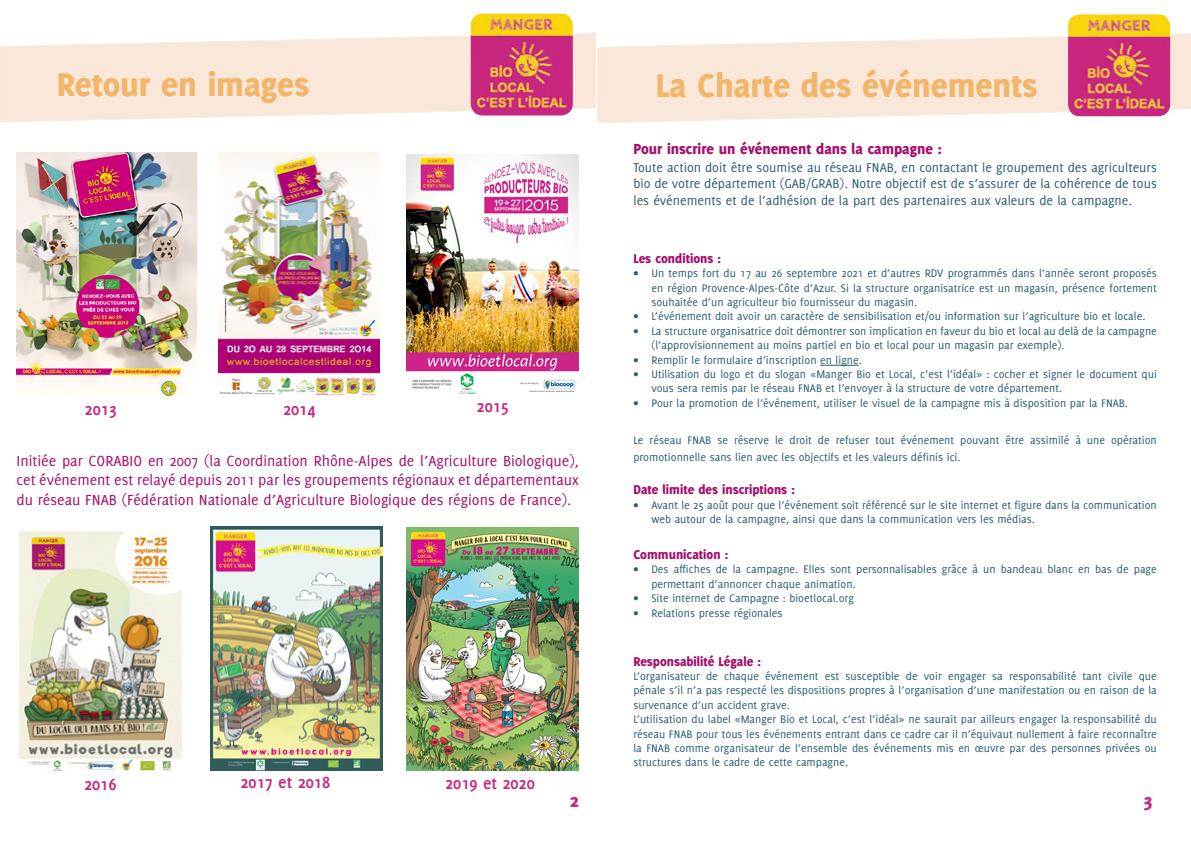
<style>
.page{position:relative;width:1191px;height:842px;background:#fff}
.page>*{position:absolute;margin:0;border:0;box-sizing:border-box;transform-origin:0 0}
.t1{font:800 36px "Delicious";color:#f3b568}
.t2{font:800 20px "Delicious";color:#c5277d}
.t3{font:700 18px "Delicious";color:#c8277e}
.t4{font:16px/19.2px "Delicious";color:#a60c6c;text-align:justify}
.t5{font:800 16px "Delicious";color:#a60c6c}
.t6{font:14px/16.8px "Delicious";color:#295d73;text-align:justify}
.t7{font:800 14px "Delicious";color:#a60c6c}
.t8{font:12px/14.4px "Delicious";color:#295d73}
</style>
<div class="page">
<svg style="left:0;top:32px;width:596px;height:91px"></svg>
<img style="left:471px;top:13px;width:102px;height:103px">
<img style="left:17px;top:152px;width:180px;height:244px">
<img style="left:219px;top:152px;width:161px;height:244px">
<img style="left:406px;top:154px;width:173px;height:240px">
<img style="left:19px;top:532px;width:162px;height:240px">
<img style="left:210px;top:527px;width:172px;height:243px">
<svg style="left:597px;top:33px;width:594px;height:90px"></svg>
<img style="left:1068px;top:14px;width:102px;height:102px">
<hr style="left:820px;top:365px;width:38px;height:1px;background:#295d73">
<img style="left:406px;top:527px;width:173px;height:243px">
<h1 class="t1" style="left:57px;top:63px;width:254px">Retour en images</h1>
<h3 class="t3" style="left:85px;top:398px;width:34px">2013</h3>
<h3 class="t3" style="left:283px;top:398px;width:34px">2014</h3>
<h3 class="t3" style="left:476px;top:395px;width:34px">2015</h3>
<p class="t4" style="left:17px;top:451px;width:564px">Initiée par CORABIO en 2007 (la Coordination Rhône-Alpes de l’Agriculture Biologique), cet événement est relayé depuis 2011 par les groupements régionaux et départementaux du réseau FNAB (Fédération Nationale d’Agriculture Biologique des régions de France).</p>
<h3 class="t3" style="left:84px;top:774px;width:34px">2016</h3>
<h3 class="t3" style="left:240px;top:772px;width:91px">2017 et 2018</h3>
<h3 class="t3" style="left:445px;top:773px;width:91px">2019 et 2020</h3>
<h2 class="t2" style="left:570px;top:788px;width:10px">2</h2>
<h1 class="t1" style="left:656px;top:64px;width:383px">La Charte des événements</h1>
<h3 class="t5" style="left:633px;top:140px;width:310px">Pour inscrire un événement dans la campagne :</h3>
<p class="t6" style="left:633px;top:158px;width:525px">Toute action doit être soumise au réseau FNAB, en contactant le groupement des agriculteurs bio de votre département (GAB/GRAB). Notre objectif est de s’assurer de la cohérence de tous les événements et de l’adhésion de la part des partenaires aux valeurs de la campagne.</p>
<p class="t7" style="left:633px;top:250px;width:89px">Les conditions :</p>
<p class="t8" style="left:651px;top:266px;width:507px;text-align:justify;text-indent:-18px">• Un temps fort du 17 au 26 septembre 2021 et d’autres RDV programmés dans l’année seront proposés en région Provence-Alpes-Côte d’Azur. Si la structure organisatrice est un magasin, présence fortement souhaitée d’un agriculteur bio fournisseur du magasin.</p>
<p class="t8" style="left:633px;top:309px;width:513px">• L’événement doit avoir un caractère de sensibilisation et/ou information sur l’agriculture bio et locale.</p>
<p class="t8" style="left:651px;top:323px;width:507px;text-indent:-18px">• La structure organisatrice doit démontrer son implication en faveur du bio et local au delà de la campagne (l’approvisionnement au moins partiel en bio et local pour un magasin par exemple).</p>
<p class="t8" style="left:633px;top:352px;width:230px">• Remplir le formulaire d’inscription en ligne.</p>
<p class="t8" style="left:651px;top:367px;width:507px;text-indent:-18px">• Utilisation du logo et du slogan «Manger Bio et Local, c’est l’idéal» : cocher et signer le document qui vous sera remis par le réseau FNAB et l’envoyer à la structure de votre département.</p>
<p class="t8" style="left:633px;top:395px;width:496px">• Pour la promotion de l’événement, utiliser le visuel de la campagne mis à disposition par la FNAB.</p>
<p class="t8" style="left:633px;top:432px;width:525px;line-height:16.8px">Le réseau FNAB se réserve le droit de refuser tout événement pouvant être assimilé à une opération promotionnelle sans lien avec les objectifs et les valeurs définis ici.</p>
<p class="t7" style="left:633px;top:482px;width:163px">Date limite des inscriptions :</p>
<p class="t8" style="left:651px;top:497px;width:507px;text-indent:-18px">• Avant le 25 août pour que l’événement soit référencé sur le site internet et figure dans la communication web autour de la campagne, ainsi que dans la communication vers les médias.</p>
<p class="t7" style="left:633px;top:546px;width:97px">Communication :</p>
<p class="t8" style="left:651px;top:562px;width:507px;text-indent:-18px">• Des affiches de la campagne. Elles sont personnalisables grâce à un bandeau blanc en bas de page permettant d’annoncer chaque animation.</p>
<p class="t8" style="left:633px;top:591px;width:222px">• Site internet de Campagne : bioetlocal.org</p>
<p class="t8" style="left:633px;top:605px;width:151px">• Relations presse régionales</p>
<p class="t7" style="left:633px;top:653px;width:129px">Responsabilité Légale :</p>
<p class="t8" style="left:633px;top:669px;width:525px">L’organisateur de chaque événement est susceptible de voir engager sa responsabilité tant civile que pénale s’il n’a pas respecté les dispositions propres à l’organisation d’une manifestation ou en raison de la survenance d’un accident grave.<br>L’utilisation du label «Manger Bio et Local, c’est l’idéal» ne saurait par ailleurs engager la responsabilité du réseau FNAB pour tous les événements entrant dans ce cadre car il n’équivaut nullement à faire reconnaître la FNAB comme organisateur de l’ensemble des événements mis en œuvre par des personnes privées ou structures dans le cadre de cette campagne.</p>
<h2 class="t2" style="left:1143px;top:788px;width:10px">3</h2>
</div>
